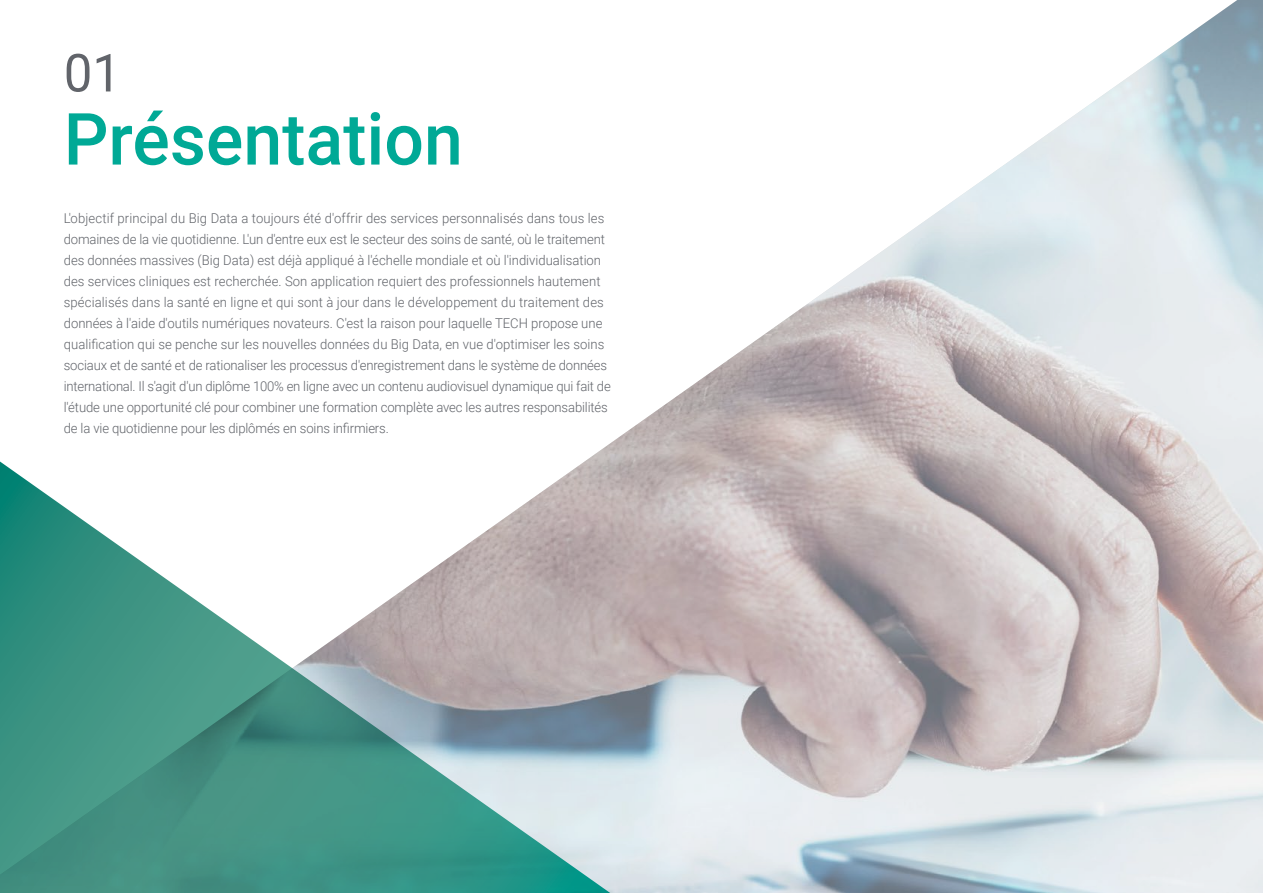
<style>
.page{position:relative;width:1263px;height:893px;background:#fff}
.page>*{position:absolute;margin:0;border:0;box-sizing:border-box;transform-origin:0 0}
.t1{font:500 72px "Roboto";color:#00a996}
.t2{font:52.5px "Roboto";color:#61646a}
.t3{font:300 13.5px/21px "Roboto";color:#61646a}
</style>
<div class="page">
<img style="left:607px;top:0;width:656px;height:893px">
<svg style="left:0;top:446px;width:640px;height:447px"></svg>
<h2 class="t2" style="left:64px;top:36px;width:59px">01</h2>
<h1 class="t1" style="left:64px;top:89px;width:401px">Présentation</h1>
<p class="t3" style="left:64px;top:207px;width:548px">L'objectif principal du Big Data a toujours été d'offrir des services personnalisés dans tous les domaines de la vie quotidienne. L'un d'entre eux est le secteur des soins de santé, où le traitement des données massives (Big Data) est déjà appliqué à l'échelle mondiale et où l'individualisation des services cliniques est recherchée. Son application requiert des professionnels hautement spécialisés dans la santé en ligne et qui sont à jour dans le développement du traitement des données à l'aide d'outils numériques novateurs. C'est la raison pour laquelle TECH propose une qualification qui se penche sur les nouvelles données du Big Data, en vue d'optimiser les soins sociaux et de santé et de rationaliser les processus d'enregistrement dans le système de données international. Il s'agit d'un diplôme 100% en ligne avec un contenu audiovisuel dynamique qui fait de l'étude une opportunité clé pour combiner une formation complète avec les autres responsabilités de la vie quotidienne pour les diplômés en soins infirmiers.</p>
</div>
